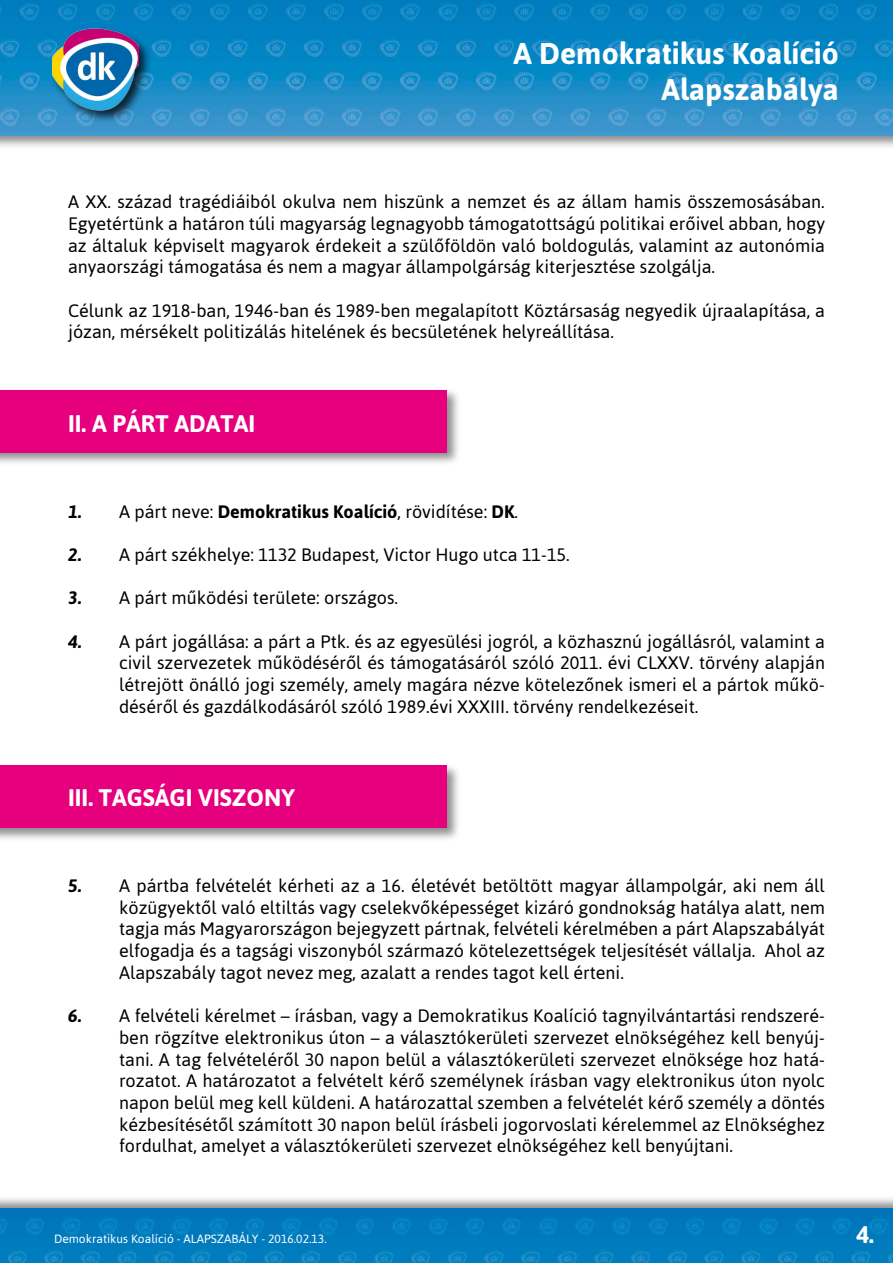
<style>
.page{position:relative;width:893px;height:1263px;background:#fff}
.page>*{position:absolute;margin:0;border:0;box-sizing:border-box;transform-origin:0 0}
.t1{font:700 30px/36px "Asap";color:#fff;text-align:right}
.t2{font:700 24px "Asap";color:#fff}
.t3{font:18px/21.8px "Asap";color:#000;text-align:justify}
.t4{font:12px "Asap";color:#fff}
.s1{font-weight:700;font-style:italic}
.s2{font-weight:700}
</style>
<div class="page">
<div style="left:0;top:0;width:893px;height:149px;background:#000;opacity:.45"></div>
<img style="left:0;top:0;width:893px;height:136px">
<div style="left:50px;top:26px;width:103px;height:98px;background:#000;opacity:.75"></div>
<img style="left:53px;top:24px;width:85px;height:89px">
<div style="left:0;top:1195px;width:893px;height:68px;background:#000;opacity:.45"></div>
<img style="left:0;top:1209px;width:893px;height:54px">
<div style="left:0;top:763px;width:460px;height:79px;background:#000;opacity:.45"></div>
<div style="left:0;top:765px;width:446px;height:63px;background:#e6007d"></div>
<div style="left:0;top:388px;width:460px;height:79px;background:#000;opacity:.45"></div>
<div style="left:0;top:390px;width:446px;height:62px;background:#e6007d"></div>
<h1 class="t1" style="left:514px;top:35px;width:327px">A Demokratikus Koalíció<br>Alapszabálya</h1>
<p class="t3" style="left:68px;top:191px;width:758px">A XX. század tragédiáiból okulva nem hiszünk a nemzet és az állam hamis összemosásában.<br>Egyetértünk a határon túli magyarság legnagyobb támogatottságú politikai erőivel abban, hogy az általuk képviselt magyarok érdekeit a szülőföldön való boldogulás, valamint az autonómia anyaországi támogatása és nem a magyar állampolgárság kiterjesztése szolgálja.</p>
<p class="t3" style="left:68px;top:299px;width:758px">Célunk az 1918-ban, 1946-ban és 1989-ben megalapított Köztársaság negyedik újraalapítása, a józan, mérsékelt politizálás hitelének és becsületének helyreállítása.</p>
<h2 class="t2" style="left:68px;top:409px;width:189px">II. A PÁRT ADATAI</h2>
<p class="t3" style="left:68px;top:500px;width:451px"><span class="s1">1.</span> A párt neve: <span class="s2">Demokratikus Koalíció</span>, rövidítése: <span class="s2">DK</span>.</p>
<p class="t3" style="left:68px;top:543px;width:503px"><span class="s1">2.</span> A párt székhelye: 1132 Budapest, Victor Hugo utca 11-15.</p>
<p class="t3" style="left:68px;top:587px;width:332px"><span class="s1">3.</span> A párt működési területe: országos.</p>
<p class="t3" style="left:119px;top:630px;width:707px;text-indent:-51px"><span class="s1">4.</span> A párt jogállása: a párt a Ptk. és az egyesülési jogról, a közhasznú jogállásról, valamint a civil szervezetek működéséről és támogatásáról szóló 2011. évi CLXXV. törvény alapján létrejött önálló jogi személy, amely magára nézve kötelezőnek ismeri el a pártok műkö&shy;déséről és gazdálkodásáról szóló 1989.évi XXXIII. törvény rendelkezéseit.</p>
<h2 class="t2" style="left:68px;top:783px;width:228px">III. TAGSÁGI VISZONY</h2>
<p class="t3" style="left:119px;top:874px;width:707px;text-indent:-51px"><span class="s1">5.</span> A pártba felvételét kérheti az a 16. életévét betöltött magyar állampolgár, aki nem áll közügyektől való eltiltás vagy cselekvőképességet kizáró gondnokság hatálya alatt, nem tagja más Magyarországon bejegyzett pártnak, felvételi kérelmében a párt Alapszabályát elfogadja és a tagsági viszonyból származó kötelezettségek teljesítését vállalja. Ahol az Alapszabály tagot nevez meg, azalatt a rendes tagot kell érteni.</p>
<p class="t3" style="left:119px;top:1005px;width:707px;text-indent:-51px"><span class="s1">6.</span> A felvételi kérelmet – írásban, vagy a Demokratikus Koalíció tagnyilvántartási rendszeré&shy;ben rögzítve elektronikus úton – a választókerületi szervezet elnökségéhez kell benyúj&shy;tani. A tag felvételéről 30 napon belül a választókerületi szervezet elnöksége hoz hatá&shy;rozatot. A határozatot a felvételt kérő személynek írásban vagy elektronikus úton nyolc napon belül meg kell küldeni. A határozattal szemben a felvételét kérő személy a döntés kézbesítésétől számított 30 napon belül írásbeli jogorvoslati kérelemmel az Elnökséghez fordulhat, amelyet a választókerületi szervezet elnökségéhez kell benyújtani.</p>
<p class="t4" style="left:54px;top:1232px;width:274px">Demokratikus Koalíció - ALAPSZABÁLY - 2016.02.13.</p>
<h2 class="t2" style="left:856px;top:1220px;width:19px">4.</h2>
</div>
